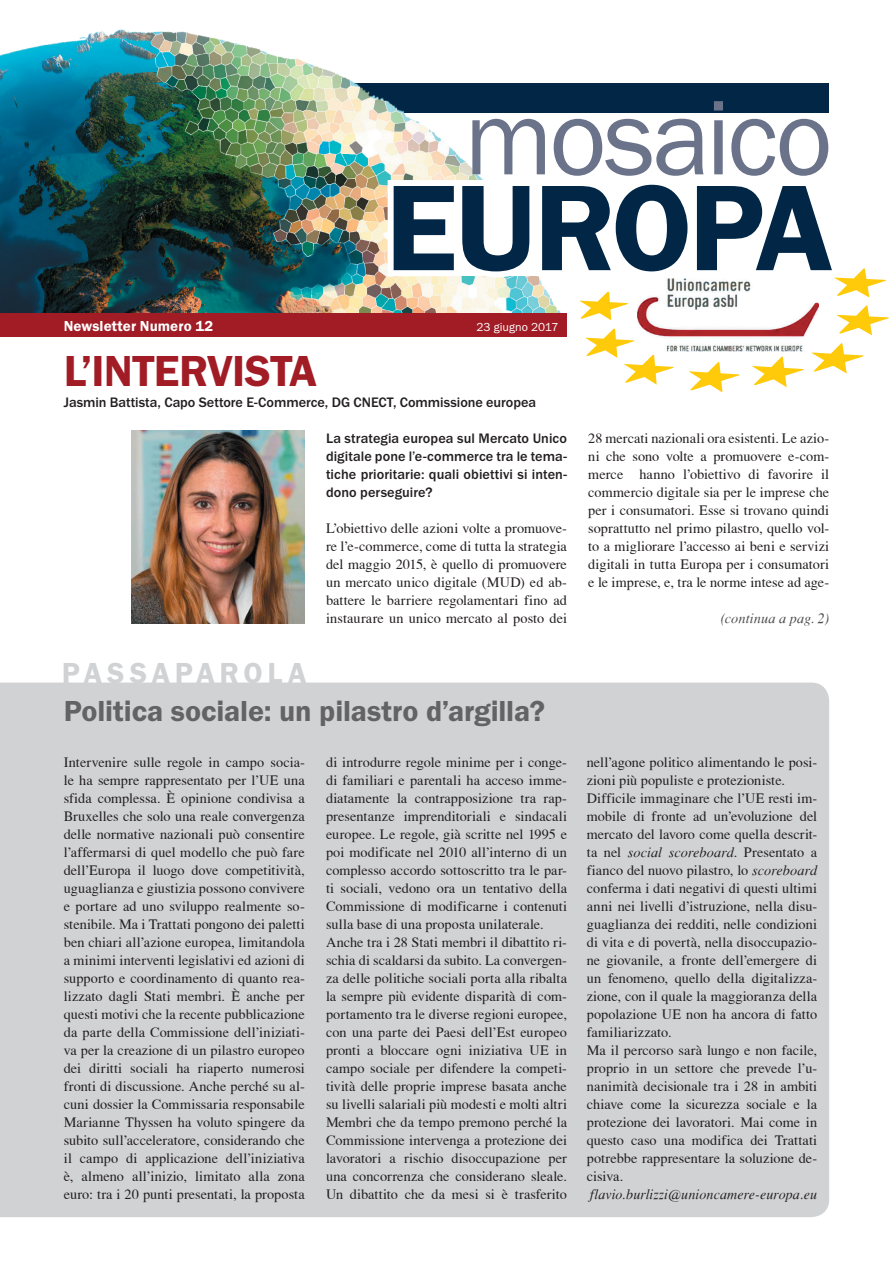
<style>
.page{position:relative;width:893px;height:1263px;background:#fff}
.page>*{position:absolute;margin:0;border:0;box-sizing:border-box;transform-origin:0 0}
.t1{font:600 126.15px "Franklin Gothic Itc T";letter-spacing:-.025em;color:#022746}
.t2{font:109.65px "Franklin Gothic Itc T";letter-spacing:-.03em;color:#6a738a}
.t3{font:600 45px "Franklin Gothic Itc T";letter-spacing:-.015em;color:#a11c25}
.t4{font:600 30px "Franklin Gothic Itc T";letter-spacing:-.005em;color:#636366}
.t5{font:600 30px "Franklin Gothic Itc T";letter-spacing:.16em;color:#d1d2d4}
.t6{font:600 15px "Franklin Gothic Itc T";letter-spacing:.005em;color:#fff}
.t7{font:14.25px/18px "T Acc LAD";letter-spacing:.005em;color:#231f20;text-align:justify}
.t8{font:500 14.25px/18px "Franklin Gothic Itc T";color:#231f20;text-align:justify}
.t9{font:14.25px "T Acc LAD Italic";letter-spacing:.005em;color:#231f20}
.t10{font:14.25px "T Acc LAD Italic";letter-spacing:.01em;color:#4b4c4d}
.t11{font:12px "Franklin Gothic Itc T";color:#fff}
.s1{font-family:"T Acc LAD Italic"}
</style>
<div class="page">
<div style="left:64px;top:83px;width:765px;height:29px;background:#022746"></div>
<img style="left:0;top:30px;width:561px;height:283px">
<div style="left:0;top:313px;width:567px;height:23px;background:#a11c25"></div>
<svg style="left:382px;top:166px;width:507px;height:226px"></svg>
<div style="left:0;top:682px;width:829px;height:535px;background:#d1d2d4"></div>
<img style="left:132px;top:431px;width:173px;height:192px">
<h2 class="t2" style="left:464px;top:74px;width:370px">mosaico</h2>
<h1 class="t1" style="left:385px;top:155px;width:449px">EUROPA</h1>
<p class="t6" style="left:64px;top:317px;width:151px">Newsletter Numero 12</p>
<p class="t11" style="left:477px;top:319px;width:83px">23 giugno 2017</p>
<h3 class="t3" style="left:64px;top:344px;width:255px">L’INTERVISTA</h3>
<p class="t8" style="left:64px;top:393px;width:474px">Jasmin Battista, Capo Settore E-Commerce, DG CNECT, Commissione europea</p>
<h3 class="t5" style="left:62px;top:655px;width:246px">PASSAPAROLA</h3>
<p class="t8" style="left:326px;top:429px;width:242px">La strategia europea sul Mercato Unico digitale pone l’e-commerce tra le tema&shy;tiche prioritarie: quali obiettivi si inten&shy;dono perseguire?</p>
<p class="t7" style="left:326px;top:519px;width:242px">L’obiettivo delle azioni volte a promuove&shy;re l’e-commerce, come di tutta la strategia del maggio 2015, è quello di promuovere un mercato unico digitale (MUD) ed ab&shy;battere le barriere regolamentari fino ad instaurare un unico mercato al posto dei</p>
<h3 class="t4" style="left:64px;top:693px;width:483px">Politica sociale: un pilastro d’argilla?</h3>
<p class="t7" style="left:588px;top:429px;width:242px">28 mercati nazionali ora esistenti. Le azio&shy;ni che sono volte a promuovere e-com&shy;merce hanno l’obiettivo di favorire il commercio digitale sia per le imprese che per i consumatori. Esse si trovano quindi soprattutto nel primo pilastro, quello vol&shy;to a migliorare l’accesso ai beni e servizi digitali in tutta Europa per i consumatori e le imprese, e, tra le norme intese ad age-</p>
<p class="t10" style="left:721px;top:610px;width:110px">(continua a pag. 2)</p>
<p class="t7" style="left:64px;top:753px;width:242px">Intervenire sulle regole in campo socia&shy;le ha sempre rappresentato per l’UE una sfida complessa. È opinione condivisa a Bruxelles che solo una reale convergenza delle normative nazionali può consentire l’affermarsi di quel modello che può fare dell’Europa il luogo dove competitività, uguaglianza e giustizia possono convivere e portare ad uno sviluppo realmente so&shy;stenibile. Ma i Trattati pongono dei paletti ben chiari all’azione europea, limitandola a minimi interventi legislativi ed azioni di supporto e coordinamento di quanto rea&shy;lizzato dagli Stati membri. È anche per questi motivi che la recente pubblicazione da parte della Commissione dell’iniziati&shy;va per la creazione di un pilastro europeo dei diritti sociali ha riaperto numerosi fronti di discussione. Anche perché su al&shy;cuni dossier la Commissaria responsabile Marianne Thyssen ha voluto spingere da subito sull’acceleratore, considerando che il campo di applicazione dell’iniziativa è, almeno all’inizio, limitato alla zona euro: tra i 20 punti presentati, la proposta</p>
<p class="t7" style="left:326px;top:753px;width:242px;text-align:left">di introdurre regole minime per i conge&shy;di familiari e parentali ha acceso imme&shy;diatamente la contrapposizione tra rap&shy;presentanze imprenditoriali e sindacali europee. Le regole, già scritte nel 1995 e poi modificate nel 2010 all’interno di un complesso accordo sottoscritto tra le par&shy;ti sociali, vedono ora un tentativo della Commissione di modificarne i contenuti sulla base di una proposta unilaterale.<br>Anche tra i 28 Stati membri il dibattito ri&shy;schia di scaldarsi da subito. La convergen&shy;za delle politiche sociali porta alla ribalta la sempre più evidente disparità di com&shy;portamento tra le diverse regioni europee, con una parte dei Paesi dell’Est europeo pronti a bloccare ogni iniziativa UE in campo sociale per difendere la competi&shy;tività delle proprie imprese basata anche su livelli salariali più modesti e molti altri Membri che da tempo premono perché la Commissione intervenga a protezione dei lavoratori a rischio disoccupazione per una concorrenza che considerano sleale.<br>Un dibattito che da mesi si è trasferito</p>
<p class="t7" style="left:587px;top:753px;width:232px;text-align:left">nell’agone politico alimentando le posi&shy;zioni più populiste e protezioniste.<br>Difficile immaginare che l’UE resti im&shy;mobile di fronte ad un’evoluzione del mercato del lavoro come quella descrit&shy;ta nel <span class="s1">social scoreboard</span>. Presentato a fianco del nuovo pilastro, lo <span class="s1">scoreboard </span>conferma i dati negativi di questi ultimi anni nei livelli d’istruzione, nella disu&shy;guaglianza dei redditi, nelle condizioni di vita e di povertà, nella disoccupazio&shy;ne giovanile, a fronte dell’emergere di un fenomeno, quello della digitalizza&shy;zione, con il quale la maggioranza della popolazione UE non ha ancora di fatto familiarizzato.<br>Ma il percorso sarà lungo e non facile, proprio in un settore che prevede l’u&shy;nanimità decisionale tra i 28 in ambiti chiave come la sicurezza sociale e la protezione dei lavoratori. Mai come in questo caso una modifica dei Trattati potrebbe rappresentare la soluzione de&shy;cisiva.</p>
<p class="t9" style="left:590px;top:1186px;width:229px">flavio.burlizzi@unioncamere-europa.eu</p>
</div>
